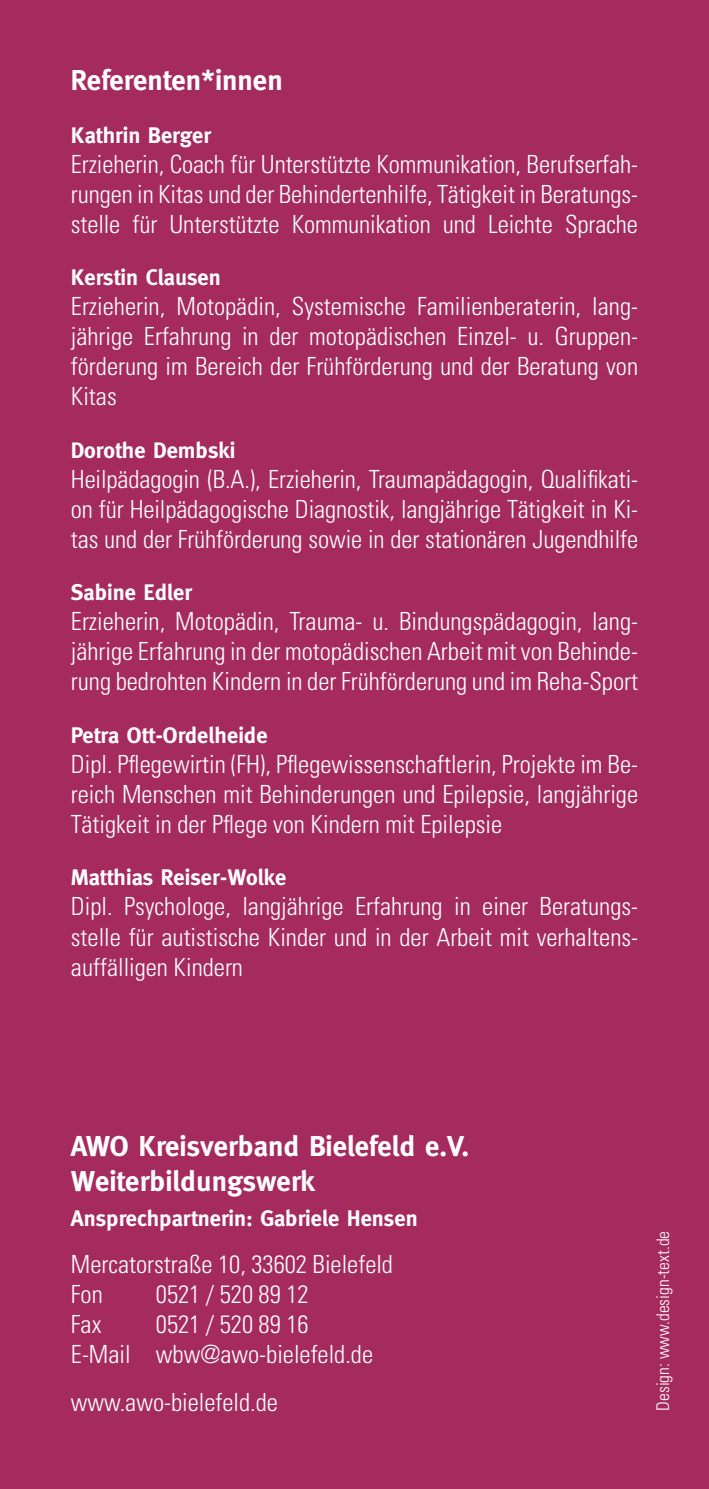
<style>
.page{position:relative;width:709px;height:1489px;background:#fff}
.page>*{position:absolute;margin:0;border:0;box-sizing:border-box;transform-origin:0 0}
.t1{font:700 28.75px/35px "Meta";color:#fff}
.t2{font:300 condensed 25px/30px "Univers LT Std";color:#fff;text-align:justify}
.t3{font:700 22.5px "Meta";color:#fff}
.t4{font:300 condensed 17.5px "Univers LT Std";color:#fff}
</style>
<div class="page">
<div style="left:0;top:0;width:709px;height:1488px;background:#a52b5f"></div>
<p class="t1" style="left:71px;top:62px;width:213px">Referenten*innen</p>
<p class="t3" style="left:71px;top:122px;width:142px">Kathrin Berger</p>
<p class="t2" style="left:71px;top:149px;width:568px">Erzieherin, Coach für Unterstützte Kommunikation, Berufserfah&shy;rungen in Kitas und der Behindertenhilfe, Tätigkeit in Beratungs&shy;stelle für Unterstützte Kommunikation und Leichte Sprache</p>
<p class="t3" style="left:71px;top:264px;width:151px">Kerstin Clausen</p>
<p class="t2" style="left:71px;top:291px;width:568px">Erzieherin, Motopädin, Systemische Familienberaterin, lang&shy;jährige Erfahrung in der motopädischen Einzel- u. Gruppen&shy;förderung im Bereich der Frühförderung und der Beratung von Kitas</p>
<p class="t3" style="left:71px;top:437px;width:166px">Dorothe Dembski</p>
<p class="t2" style="left:71px;top:464px;width:568px">Heilpädagogin (B.A.), Erzieherin, Traumapädagogin, Qualifikati&shy;on für Heilpädagogische Diagnostik, langjährige Tätigkeit in Ki&shy;tas und der Frühförderung sowie in der stationären Jugendhilfe</p>
<p class="t3" style="left:71px;top:579px;width:123px">Sabine Edler</p>
<p class="t2" style="left:71px;top:606px;width:568px">Erzieherin, Motopädin, Trauma- u. Bindungspädagogin, lang&shy;jährige Erfahrung in der motopädischen Arbeit mit von Behinde&shy;rung bedrohten Kindern in der Frühförderung und im Reha-Sport</p>
<p class="t3" style="left:71px;top:722px;width:198px">Petra Ott-Ordelheide</p>
<p class="t2" style="left:71px;top:749px;width:568px">Dipl. Pflegewirtin (FH), Pflegewissenschaftlerin, Projekte im Be&shy;reich Menschen mit Behinderungen und Epilepsie, langjährige Tätigkeit in der Pflege von Kindern mit Epilepsie</p>
<p class="t3" style="left:71px;top:864px;width:217px">Matthias Reiser-Wolke</p>
<p class="t2" style="left:71px;top:891px;width:568px">Dipl. Psychologe, langjährige Erfahrung in einer Beratungs&shy;stelle für autistische Kinder und in der Arbeit mit verhaltens&shy;auffälligen Kindern</p>
<p class="t1" style="left:71px;top:1127px;width:400px">AWO Kreisverband Bielefeld e.V.<br>Weiterbildungswerk</p>
<p class="t3" style="left:71px;top:1204px;width:348px">Ansprechpartnerin: Gabriele Hensen</p>
<p class="t2" style="left:71px;top:1249px;width:324px">Mercatorstraße 10, 33602 Bielefeld<br>Fon</p>
<p class="t2" style="left:156px;top:1279px;width:154px">0521 / 520 89 12</p>
<p class="t2" style="left:71px;top:1309px;width:304px;text-indent:85px">0521 / 520 89 16<br>E-Mail wbw@awo-bielefeld.de</p>
<p class="t2" style="left:71px;top:1386px;width:209px">www.awo-bielefeld.de</p>
<p class="t2" style="left:71px;top:1309px;width:32px">Fax</p>
<p class="t4" style="left:652px;top:1410px;width:181px;rotate:-90deg">Design: www.design-text.de</p>
</div>
